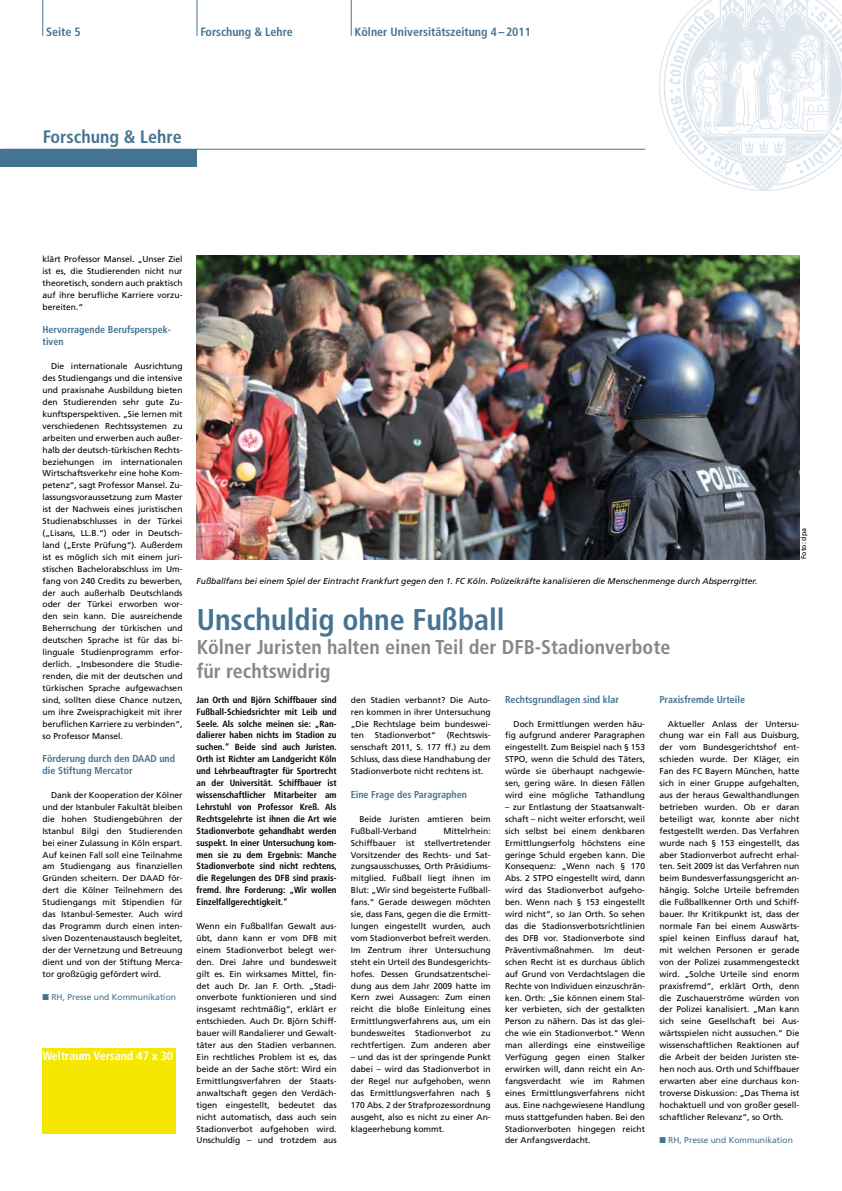
<style>
.page{position:relative;width:842px;height:1191px;background:#fff}
.page>*{position:absolute;margin:0;border:0;box-sizing:border-box;transform-origin:0 0}
.t1{font:700 condensed 30px "Frutiger";color:#457492}
.t2{font:700 condensed 20px/23.8px "Frutiger";color:#868786}
.t3{font:700 condensed 18px "Frutiger";color:#457492}
.t4{font:700 condensed 12px "Frutiger";color:#457492}
.t5{font:700 condensed 12px "Frutiger";color:#fff}
.t6{font:700 condensed 10px/11.9px "Frutiger";color:#457492}
.t7{font:700 condensed 9px/11.9px "Frutiger";color:#000;text-align:justify}
.t8{font:8.5px/11.9px "Frutiger";color:#000;text-align:justify}
.t9{font:italic 8.5px "Frutiger";color:#000}
.t10{font:8.5px "Frutiger";color:#457492}
.t11{font:7px "Frutiger";color:#000}
</style>
<div class="page">
<img style="left:0;top:0;width:1px;height:189px">
<img style="left:659px;top:0;width:183px;height:190px">
<hr style="left:43px;top:0;width:1px;height:36px;background:#457492">
<hr style="left:197px;top:0;width:1px;height:36px;background:#457492">
<hr style="left:351px;top:0;width:1px;height:36px;background:#457492">
<div style="left:1px;top:149px;width:196px;height:18px;background:#457492"></div>
<hr style="left:1px;top:149px;width:644px;height:1px;background:#457492">
<img style="left:197px;top:255px;width:603px;height:305px">
<div style="left:43px;top:1048px;width:133px;height:85px;background:#f6e700"></div>
<h3 class="t4" style="left:46px;top:24px;width:36px">Seite 5</h3>
<h3 class="t4" style="left:200px;top:24px;width:94px">Forschung &amp; Lehre</h3>
<h3 class="t4" style="left:355px;top:24px;width:178px">Kölner Universitätszeitung 4–2011</h3>
<h3 class="t3" style="left:43px;top:126px;width:140px">Forschung &amp; Lehre</h3>
<p class="t8" style="left:43px;top:253px;width:142px">klärt Professor Mansel. „Unser Ziel ist es, die Studierenden nicht nur theoretisch, sondern auch praktisch auf ihre berufliche Karriere vorzu&shy;bereiten.“</p>
<p class="t6" style="left:43px;top:324px;width:130px">Hervorragende Berufsperspek&shy;tiven</p>
<p class="t8" style="left:43px;top:360px;width:142px;text-indent:8px">Die internationale Ausrichtung des Studiengangs und die intensive und praxisnahe Ausbildung bieten den Studierenden sehr gute Zu&shy;kunftsperspektiven. „Sie lernen mit verschiedenen Rechtssystemen zu arbeiten und erwerben auch außer&shy;halb der deutsch-türkischen Rechts&shy;beziehungen im internationalen Wirtschaftsverkehr eine hohe Kom&shy;petenz“, sagt Professor Mansel. Zu&shy;lassungsvoraussetzung zum Master ist der Nachweis eines juristischen Studienabschlusses in der Türkei („Lisans, LL.B.“) oder in Deutsch&shy;land („Erste Prüfung“). Außerdem ist es möglich sich mit einem juri&shy;stischen Bachelorabschluss im Um&shy;fang von 240 Credits zu bewerben, der auch außerhalb Deutschlands oder der Türkei erworben wor&shy;den sein kann. Die ausreichende Beherrschung der türkischen und deutschen Sprache ist für das bi&shy;linguale Studienprogramm erfor&shy;derlich. „Insbesondere die Studie&shy;renden, die mit der deutschen und türkischen Sprache aufgewachsen sind, sollten diese Chance nutzen, um ihre Zweisprachigkeit mit ihrer beruflichen Karriere zu verbinden“, so Professor Mansel.</p>
<p class="t6" style="left:43px;top:753px;width:134px">Förderung durch den DAAD und die Stiftung Mercator</p>
<p class="t8" style="left:43px;top:789px;width:142px;text-indent:8px">Dank der Kooperation der Kölner und der Istanbuler Fakultät bleiben die hohen Studiengebühren der Istanbul Bilgi den Studierenden bei einer Zulassung in Köln erspart.<br>Auf keinen Fall soll eine Teilnahme am Studiengang aus finanziellen Gründen scheitern. Der DAAD för&shy;dert die Kölner Teilnehmern des Studiengangs mit Stipendien für das Istanbul-Semester. Auch wird das Programm durch einen inten&shy;siven Dozentenaustausch begleitet, der der Vernetzung und Betreuung dient und von der Stiftung Merca&shy;tor großzügig gefördert wird.</p>
<p class="t10" style="left:43px;top:992px;width:135px">■ RH, Presse und Kommunikation</p>
<h3 class="t5" style="left:43px;top:1048px;width:132px">Weltraum Versand 47 x 30</h3>
<p class="t9" style="left:197px;top:576px;width:562px">Fußballfans bei einem Spiel der Eintracht Frankfurt gegen den 1. FC Köln. Polizeikräfte kanalisieren die Menschenmenge durch Absperrgitter.</p>
<h1 class="t1" style="left:197px;top:601px;width:309px">Unschuldig ohne Fußball</h1>
<h2 class="t2" style="left:197px;top:635px;width:475px">Kölner Juristen halten einen Teil der DFB-Stadionverbote für rechtswidrig</h2>
<p class="t11" style="left:799px;top:559px;width:33px;rotate:-90deg">Foto: dpa</p>
<p class="t7" style="left:197px;top:693px;width:142px">Jan Orth und Björn Schiffbauer sind Fußball-Schiedsrichter mit Leib und Seele. Als solche meinen sie: „Ran&shy;dalierer haben nichts im Stadion zu suchen.“ Beide sind auch Juristen.<br>Orth ist Richter am Landgericht Köln und Lehrbeauftragter für Sportrecht an der Universität. Schiffbauer ist wissenschaftlicher Mitarbeiter am Lehrstuhl von Professor Kreß. Als Rechtsgelehrte ist ihnen die Art wie Stadionverbote gehandhabt werden suspekt. In einer Untersuchung kom&shy;men sie zu dem Ergebnis: Manche Stadionverbote sind nicht rechtens, die Regelungen des DFB sind praxis&shy;fremd. Ihre Forderung: „Wir wollen Einzelfallgerechtigkeit.“</p>
<p class="t8" style="left:197px;top:920px;width:142px">Wenn ein Fußballfan Gewalt aus&shy;übt, dann kann er vom DFB mit einem Stadionverbot belegt wer&shy;den. Drei Jahre und bundesweit gilt es. Ein wirksames Mittel, fin&shy;det auch Dr. Jan F. Orth. „Stadi&shy;onverbote funktionieren und sind insgesamt rechtmäßig“, erklärt er entschieden. Auch Dr. Björn Schiff&shy;bauer will Randalierer und Gewalt&shy;täter aus den Stadien verbannen.<br>Ein rechtliches Problem ist es, das beide an der Sache stört: Wird ein Ermittlungsverfahren der Staats&shy;anwaltschaft gegen den Verdäch&shy;tigen eingestellt, bedeutet das nicht automatisch, dass auch sein Stadionverbot aufgehoben wird.<br>Unschuldig – und trotzdem aus</p>
<p class="t8" style="left:351px;top:693px;width:141px">den Stadien verbannt? Die Auto&shy;ren kommen in ihrer Untersuchung „Die Rechtslage beim bundeswei&shy;ten</p>
<p class="t8" style="left:351px;top:729px;width:141px;text-indent:96px">(Rechtswis&shy;senschaft 2011, S. 177 ff.) zu dem Schluss, dass diese Handhabung der Stadionverbote nicht rechtens ist.</p>
<p class="t6" style="left:351px;top:788px;width:118px">Eine Frage des Paragraphen</p>
<p class="t8" style="left:351px;top:812px;width:141px;text-indent:8px">Beide Juristen amtieren beim<br>Fußball-Verband</p>
<p class="t8" style="left:375px;top:729px;width:62px">Stadionverbot“</p>
<p class="t8" style="left:351px;top:824px;width:141px;text-indent:93px">Mittelrhein:<br>Schiffbauer ist stellvertretender Vorsitzender des Rechts- und Sat&shy;zungsausschusses, Orth Präsidiums&shy;mitglied. Fußball liegt ihnen im Blut: „Wir sind begeisterte Fußball&shy;fans.“ Gerade deswegen möchten sie, dass Fans, gegen die die Ermitt&shy;lungen eingestellt wurden, auch vom Stadionverbot befreit werden.<br>Im Zentrum ihrer Untersuchung steht ein Urteil des Bundesgerichts&shy;hofes. Dessen Grundsatzentschei&shy;dung aus dem Jahr 2009 hatte im Kern zwei Aussagen: Zum einen reicht die bloße Einleitung eines Ermittlungsverfahrens aus, um ein bundesweites Stadionverbot zu rechtfertigen. Zum anderen aber</p>
<p class="t8" style="left:351px;top:1051px;width:141px">– und das ist der springende Punkt dabei – wird das Stadionverbot in der Regel nur aufgehoben, wenn das Ermittlungsverfahren nach § 170 Abs. 2 der Strafprozessordnung ausgeht, also es nicht zu einer An&shy;klageerhebung kommt.</p>
<p class="t6" style="left:505px;top:693px;width:115px">Rechtsgrundlagen sind klar</p>
<p class="t8" style="left:505px;top:717px;width:142px;text-indent:8px">Doch Ermittlungen werden häu&shy;fig aufgrund anderer Paragraphen eingestellt. Zum Beispiel nach § 153<br>STPO, wenn die Schuld des Täters, würde sie überhaupt nachgewie&shy;sen, gering wäre. In diesen Fällen wird eine mögliche Tathandlung</p>
<p class="t8" style="left:505px;top:801px;width:142px">– zur Entlastung der Staatsanwalt&shy;schaft – nicht weiter erforscht, weil sich selbst bei einem denkbaren Ermittlungserfolg höchstens eine geringe Schuld ergeben kann. Die Konsequenz: „Wenn nach § 170<br>Abs. 2 STPO eingestellt wird, dann wird das Stadionverbot aufgeho&shy;ben. Wenn nach § 153 eingestellt wird nicht“, so Jan Orth. So sehen das die Stadionsverbotsrichtlinien des DFB vor. Stadionverbote sind Präventivmaßnahmen. Im deut&shy;schen Recht ist es durchaus üblich auf Grund von Verdachtslagen die Rechte von Individuen einzuschrän&shy;ken. Orth: „Sie können einem Stal&shy;ker verbieten, sich der gestalkten Person zu nähern. Das ist das glei&shy;che wie ein Stadionverbot.“ Wenn man allerdings eine einstweilige Verfügung gegen einen Stalker erwirken will, dann reicht ein An&shy;fangsverdacht wie im Rahmen eines Ermittlungsverfahrens nicht aus. Eine nachgewiesene Handlung muss stattgefunden haben. Bei den Stadionverboten hingegen reicht der Anfangsverdacht.</p>
<p class="t6" style="left:659px;top:693px;width:87px">Praxisfremde Urteile</p>
<p class="t8" style="left:659px;top:717px;width:142px;text-indent:8px">Aktueller Anlass der Untersu&shy;chung war ein Fall aus Duisburg, der vom Bundesgerichtshof ent&shy;schieden wurde. Der Kläger, ein Fan des FC Bayern München, hatte sich in einer Gruppe aufgehalten, aus der heraus Gewalthandlungen betrieben wurden. Ob er daran beteiligt war, konnte aber nicht festgestellt werden. Das Verfahren wurde nach § 153 eingestellt, das aber Stadionverbot aufrecht erhal&shy;ten. Seit 2009 ist das Verfahren nun beim Bundesverfassungsgericht an&shy;hängig. Solche Urteile befremden die Fußballkenner Orth und Schiff&shy;bauer. Ihr Kritikpunkt ist, dass der normale Fan bei einem Auswärts&shy;spiel keinen Einfluss darauf hat, mit welchen Personen er gerade von der Polizei zusammengesteckt wird. „Solche Urteile sind enorm praxisfremd“, erklärt Orth, denn die Zuschauerströme würden von der Polizei kanalisiert. „Man kann sich seine Gesellschaft bei Aus&shy;wärtsspielen nicht aussuchen.“ Die wissenschaftlichen Reaktionen auf die Arbeit der beiden Juristen ste&shy;hen noch aus. Orth und Schiffbauer erwarten aber eine durchaus kon&shy;troverse Diskussion: „Das Thema ist hochaktuell und von großer gesell&shy;schaftlicher Relevanz“, so Orth.</p>
<p class="t10" style="left:659px;top:1135px;width:135px">■ RH, Presse und Kommunikation</p>
</div>
